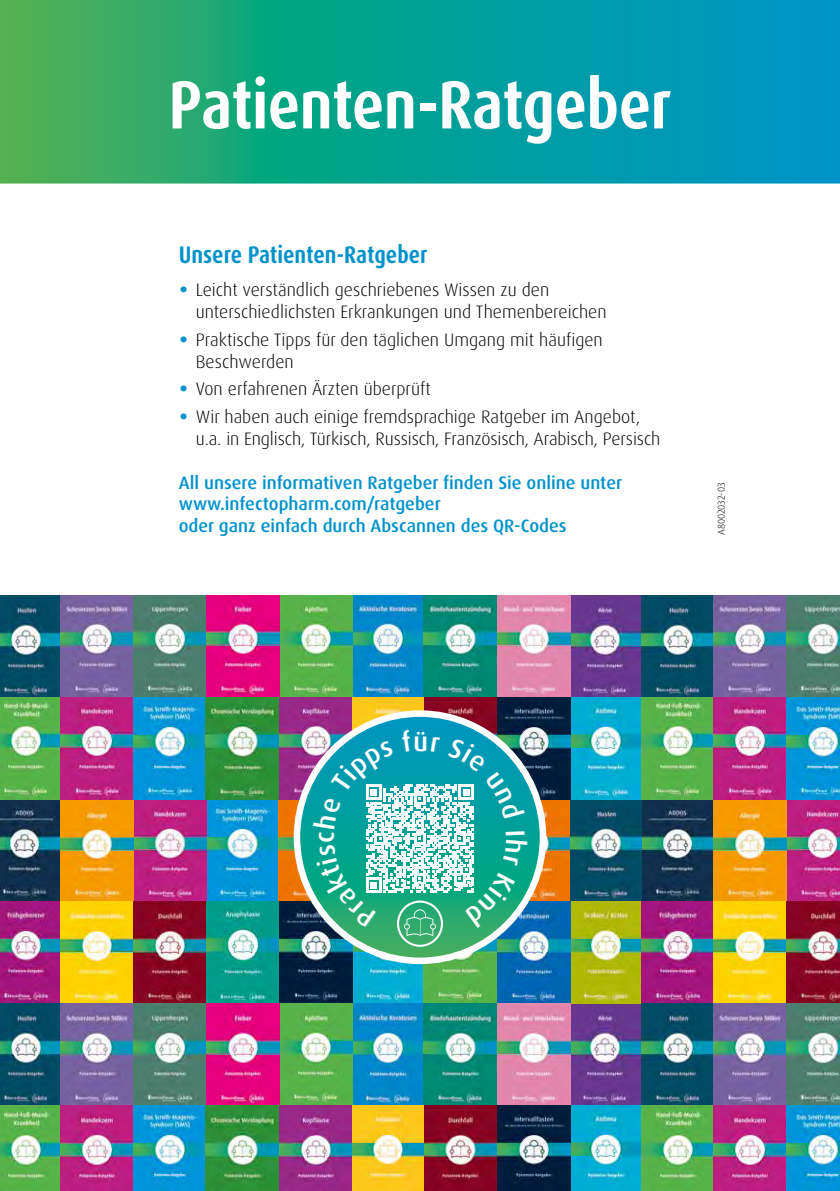
<style>
.page{position:relative;width:840px;height:1191px;background:#fff}
.page>*{position:absolute;margin:0;border:0;box-sizing:border-box;transform-origin:0 0}
.t1{font:700 condensed 68px "Dax OT";letter-spacing:-.01em;color:#fff}
.t2{font:700 condensed 24px "Dax OT";color:#0092cb}
.t3{font:300 18px/22px "Dax OT";color:#000}
.t4{font:500 18px/21.6px "Dax OT";color:#0092cb}
.t5{font:300 10px "Dax OT";letter-spacing:-.01em;color:#000}
.s1{font-weight:800;color:#0092cb}
</style>
<div class="page">
<img style="left:0;top:800px;width:570px;height:391px">
<img style="left:0;top:595px;width:839px;height:205px">
<img style="left:570px;top:799px;width:269px;height:102px">
<img style="left:568px;top:901px;width:271px;height:290px">
<img style="left:297px;top:713px;width:245px;height:247px">
<div style="left:397px;top:900px;width:46px;height:46px;border:2px solid #fff;border-radius:50%"></div>
<div style="left:293px;top:710px;width:253px;height:254px;border:7px solid #fff;border-radius:50%"></div>
<svg style="left:0;top:0;width:839px;height:183px;background:#10a191"></svg>
<svg style="left:313px;top:730px;width:214px;height:206px"></svg>
<h1 class="t1" style="left:168px;top:61px;width:504px">Patienten-Ratgeber</h1>
<h2 class="t2" style="left:179px;top:239px;width:250px">Unsere Patienten-Ratgeber</h2>
<p class="t3" style="left:196px;top:279px;width:412px;text-indent:-17px"><span class="s1">∙</span> Leicht verständlich geschriebenes Wissen zu den unterschiedlichsten Erkrankungen und Themenbereichen</p>
<p class="t3" style="left:196px;top:328px;width:408px;text-indent:-17px"><span class="s1">∙</span> Praktische Tipps für den täglichen Umgang mit häufigen<br>Beschwerden</p>
<p class="t3" style="left:179px;top:375px;width:463px;line-height:27.6px"><span class="s1">∙</span> Von erfahrenen Ärzten überprüft<br><span class="s1">∙</span> Wir haben auch einige fremdsprachige Ratgeber im Angebot,</p>
<p class="t3" style="left:196px;top:428px;width:466px">u.a. in Englisch, Türkisch, Russisch, Französisch, Arabisch, Persisch</p>
<p class="t4" style="left:179px;top:472px;width:444px">All unsere informativen Ratgeber finden Sie online unter www.infectopharm.com/ratgeber<br>oder ganz einfach durch Abscannen des QR-Codes</p>
<p class="t5" style="left:714px;top:535px;width:54px;rotate:-90deg">A8002032-03</p>
</div>
